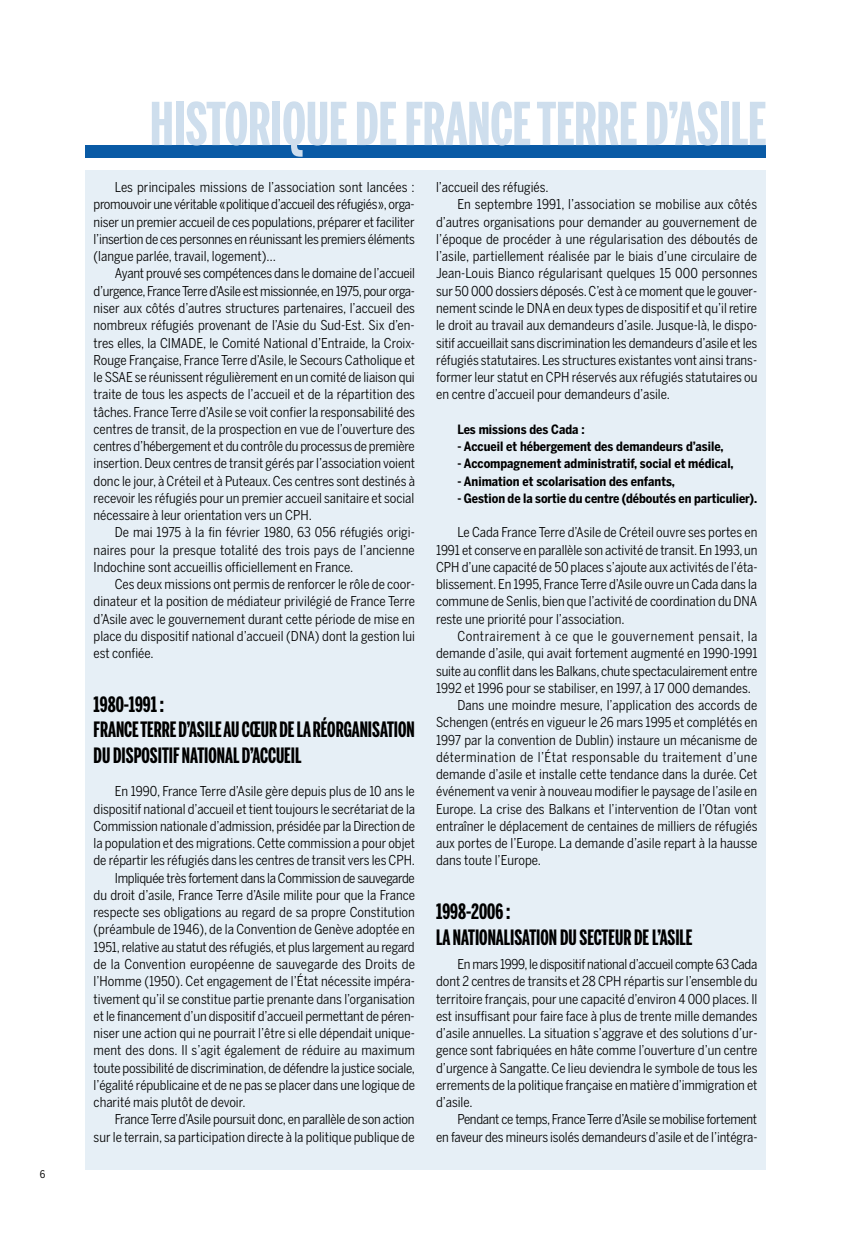
<style>
.page{position:relative;width:851px;height:1234px;background:#fff}
.page>*{position:absolute;margin:0;border:0;box-sizing:border-box;transform-origin:0 0}
.t1{font:700 58.5px "Benton Sans Extra Comp";color:#cedeed}
.t2{font:700 21px/25.2px "Benton Sans Extra Comp";color:#000}
.t3{font:13.5px/17.2px "Benton Sans Cond";color:#000;text-align:justify}
.t4{font:13.5px/17.2px "Benton Sans Cond";letter-spacing:-.02em;color:#000;text-align:right}
.t5{font:13.5px "Benton Sans Cond";letter-spacing:-.025em;color:#000}
.t6{font:13.5px "Benton Sans Cond";letter-spacing:.03em;color:#000}
.t7{font:13.5px "Benton Sans Cond";letter-spacing:.035em;color:#000}
.t8{font:700 12.75px "Benton Sans Cond";color:#000}
.t9{font:10.5px "Benton Sans Cond";color:#000}
</style>
<div class="page">
<div style="left:85px;top:145px;width:680px;height:12px;background:#095aa5"></div>
<div style="left:85px;top:170px;width:680px;height:999px;background:#e6eff6"></div>
<p class="t9" style="left:40px;top:1168px;width:7px">6</p>
<h1 class="t1" style="left:150px;top:91px;width:617px">HISTORIQUE DE FRANCE TERRE D’ASILE</h1>
<p class="t3" style="left:94px;top:179px;width:323px;text-indent:21px">Les principales missions de l’association sont lancées : promouvoir une véritable «politique d’accueil des réfugiés», orga&shy;niser un premier accueil de ces populations, préparer et faciliter l’insertion de ces personnes en réunissant les premiers éléments (langue parlée, travail, logement)…</p>
<p class="t3" style="left:94px;top:265px;width:323px;text-indent:21px">Ayant prouvé ses compétences dans le domaine de l’accueil d’urgence, France Terre d’Asile est missionnée, en 1975, pour orga&shy;niser aux côtés d’autres structures partenaires, l’accueil des nombreux réfugiés provenant de l’Asie du Sud-Est. Six d’en&shy;tres elles, la CIMADE, le Comité National d’Entraide, la Croix-Rouge Française, France Terre d’Asile, le Secours Catholique et le SSAE se réunissent régulièrement en un comité de liaison qui traite de tous les aspects de l’accueil et de la répartition des tâches. France Terre d’Asile se voit confier la responsabilité des centres de transit, de la prospection en vue de l’ouverture des centres d’hébergement et du contrôle du processus de première insertion. Deux centres de transit gérés par l’association voient donc le jour, à Créteil et à Puteaux. Ces centres sont destinés à recevoir les réfugiés pour un premier accueil sanitaire et social nécessaire à leur orientation vers un CPH.</p>
<p class="t3" style="left:94px;top:524px;width:322px;text-indent:21px">De mai 1975 à la fin février 1980, 63 056 réfugiés origi&shy;naires pour la presque totalité des trois pays de l’ancienne Indochine sont accueillis officiellement en France.</p>
<p class="t3" style="left:94px;top:575px;width:323px;text-indent:21px">Ces deux missions ont permis de renforcer le rôle de coor&shy;dinateur et la position de médiateur privilégié de France Terre d’Asile avec le gouvernement durant cette période de mise en place du dispositif national d’accueil (DNA) dont la gestion lui est confiée.</p>
<h2 class="t2" style="left:94px;top:692px;width:322px">1980-1991 :<br>FRANCE TERRE D’ASILE AU CŒUR DE LARÉORGANISATION<br>DU DISPOSITIF NATIONAL D’ACCUEIL</h2>
<p class="t3" style="left:115px;top:782px;width:301px">En 1990, France Terre d’Asile gère depuis plus de 10 ans le</p>
<p class="t3" style="left:94px;top:800px;width:323px">dispositif national d’accueil et tient toujours le secrétariat de la</p>
<p class="t3" style="left:94px;top:817px;width:323px">Commission nationale d’admission, présidée par la Direction de</p>
<p class="t3" style="left:94px;top:834px;width:323px">la population et des migrations.Cette commission a pour objet</p>
<p class="t3" style="left:94px;top:851px;width:323px">de répartir les réfugiés dans les centres de transit vers les CPH.</p>
<p class="t5" style="left:115px;top:869px;width:301px">Impliquée très fortement dans la Commission de sauvegarde</p>
<p class="t3" style="left:94px;top:886px;width:323px">du droit d’asile, France Terre d’Asile milite pour que la France</p>
<p class="t3" style="left:94px;top:903px;width:323px">respecte ses obligations au regard de sa propre Constitution</p>
<p class="t3" style="left:94px;top:920px;width:323px">(préambule de 1946), de la Convention de Genève adoptée en</p>
<p class="t3" style="left:94px;top:938px;width:322px">1951,relative au statut des réfugiés, et plus largement au regard</p>
<p class="t3" style="left:94px;top:955px;width:323px">de la Convention européenne de sauvegarde des Droits de</p>
<p class="t3" style="left:94px;top:972px;width:323px">l’Homme (1950). Cet engagement de l’État nécessite impéra-</p>
<p class="t3" style="left:94px;top:989px;width:323px">tivement qu’il se constitue partie prenante dans l’organisation</p>
<p class="t3" style="left:94px;top:1007px;width:322px">et le financement d’un dispositif d’accueil permettant de péren-</p>
<p class="t3" style="left:94px;top:1024px;width:323px">niser une action qui ne pourrait l’être si elle dépendait unique-</p>
<p class="t3" style="left:94px;top:1041px;width:323px">ment des dons. Il s’agit également de réduire au maximum</p>
<p class="t3" style="left:94px;top:1058px;width:323px">toute possibilité de discrimination, de défendre la justice sociale,</p>
<p class="t3" style="left:94px;top:1076px;width:323px">l’égalité républicaine et de ne pas se placer dans une logique de</p>
<p class="t3" style="left:94px;top:1093px;width:153px">charité mais plutôt de devoir.</p>
<p class="t3" style="left:115px;top:1110px;width:301px">France Terre d’Asile poursuit donc, en parallèle de son action</p>
<p class="t3" style="left:94px;top:1127px;width:322px">sur le terrain, sa participation directe à la politique publique de</p>
<p class="t3" style="left:436px;top:179px;width:114px">l’accueil des réfugiés.</p>
<p class="t3" style="left:457px;top:196px;width:301px">En septembre 1991, l’association se mobilise aux côtés</p>
<p class="t3" style="left:436px;top:213px;width:322px">d’autres organisations pour demander au gouvernement de</p>
<p class="t3" style="left:436px;top:230px;width:323px">l’époque de procéder à une régularisation des déboutés de</p>
<p class="t3" style="left:436px;top:248px;width:322px">l’asile, partiellement réalisée par le biais d’une circulaire de</p>
<p class="t3" style="left:436px;top:265px;width:323px">Jean-Louis Bianco régularisant quelques 15 000 personnes</p>
<p class="t3" style="left:436px;top:282px;width:322px">sur 50 000 dossiers déposés. C’est à ce moment que le gouver-</p>
<p class="t3" style="left:436px;top:299px;width:322px">nement scinde le DNA en deux types de dispositif et qu’il retire</p>
<p class="t3" style="left:436px;top:317px;width:323px">le droit au travail aux demandeurs d’asile. Jusque-là, le dispo-</p>
<p class="t3" style="left:436px;top:334px;width:323px">sitif accueillait sans discrimination les demandeurs d’asile et les</p>
<p class="t3" style="left:436px;top:351px;width:322px">réfugiés statutaires. Les structures existantes vont ainsi trans-</p>
<p class="t3" style="left:436px;top:368px;width:323px">former leur statut en CPH réservés aux réfugiés statutaires ou</p>
<p class="t3" style="left:436px;top:386px;width:235px">en centre d’accueil pour demandeurs d’asile.</p>
<p class="t8" style="left:457px;top:422px;width:129px">Les missions des Cada :</p>
<p class="t8" style="left:457px;top:439px;width:268px">- Accueil et hébergement des demandeurs d’asile,</p>
<p class="t8" style="left:457px;top:456px;width:278px">- Accompagnement administratif, social et médical,</p>
<p class="t8" style="left:457px;top:473px;width:219px">- Animation et scolarisation des enfants,</p>
<p class="t8" style="left:457px;top:491px;width:301px">- Gestion de la sortie du centre (déboutés en particulier).</p>
<p class="t3" style="left:436px;top:524px;width:323px;text-indent:21px">Le Cada France Terre d’Asile de Créteil ouvre ses portes en 1991 et conserve en parallèle son activité de transit. En 1993, un CPH d’une capacité de 50 places s’ajoute aux activités de l’éta&shy;blissement. En 1995, France Terre d’Asile ouvre un Cada dans la commune de Senlis, bien que l’activité de coordination du DNA reste une priorité pour l’association.</p>
<p class="t7" style="left:457px;top:628px;width:301px">Contrairement à ce que le gouvernement pensait, la</p>
<p class="t3" style="left:436px;top:644px;width:323px">demande d’asile, qui avait fortement augmenté en 1990-1991</p>
<p class="t3" style="left:436px;top:662px;width:322px">suite au conflit dans les Balkans, chute spectaculairement entre</p>
<p class="t3" style="left:436px;top:679px;width:316px">1992 et 1996 pour se stabiliser, en 1997, à 17 000 demandes.</p>
<p class="t3" style="left:457px;top:696px;width:301px">Dans une moindre mesure, l’application des accords de</p>
<p class="t3" style="left:436px;top:713px;width:323px">Schengen (entrés en vigueur le 26 mars 1995 et complétés en</p>
<p class="t3" style="left:436px;top:731px;width:323px">1997 par la convention de Dublin) instaure un mécanisme de</p>
<p class="t6" style="left:436px;top:749px;width:322px">détermination de l’État responsable du traitement d’une</p>
<p class="t3" style="left:436px;top:765px;width:323px">demande d’asile et installe cette tendance dans la durée. Cet</p>
<p class="t3" style="left:436px;top:782px;width:322px">événement va venir à nouveau modifier le paysage de l’asile en</p>
<p class="t3" style="left:436px;top:800px;width:323px">Europe. La crise des Balkans et l’intervention de l’Otan vont</p>
<p class="t3" style="left:436px;top:817px;width:323px">entraîner le déplacement de centaines de milliers de réfugiés</p>
<p class="t3" style="left:436px;top:834px;width:323px">aux portes de l’Europe. La demande d’asile repart à la hausse</p>
<p class="t3" style="left:436px;top:851px;width:106px">dans toute l’Europe.</p>
<h2 class="t2" style="left:436px;top:899px;width:258px">1998-2006 :<br>LANATIONALISATION DU SECTEUR DE L’ASILE</h2>
<p class="t3" style="left:436px;top:955px;width:323px;text-indent:21px">En mars 1999, le dispositif national d’accueil compte 63 Cada dont 2 centres de transits et 28 CPH répartis sur l’ensemble du territoire français, pour une capacité d’environ 4 000 places. Il est insuffisant pour faire face à plus de trente mille demandes d’asile annuelles. La situation s’aggrave et des solutions d’ur&shy;gence sont fabriquées en hâte comme l’ouverture d’un centre d’urgence à Sangatte. Ce lieu deviendra le symbole de tous les errements de la politique française en matière d’immigration et d’asile.</p>
<p class="t4" style="left:436px;top:1110px;width:323px">Pendant ce temps, France Terre d’Asile se mobilise fortement<br>en faveur des mineurs isolés demandeurs d’asile et de l’intégra-</p>
</div>
